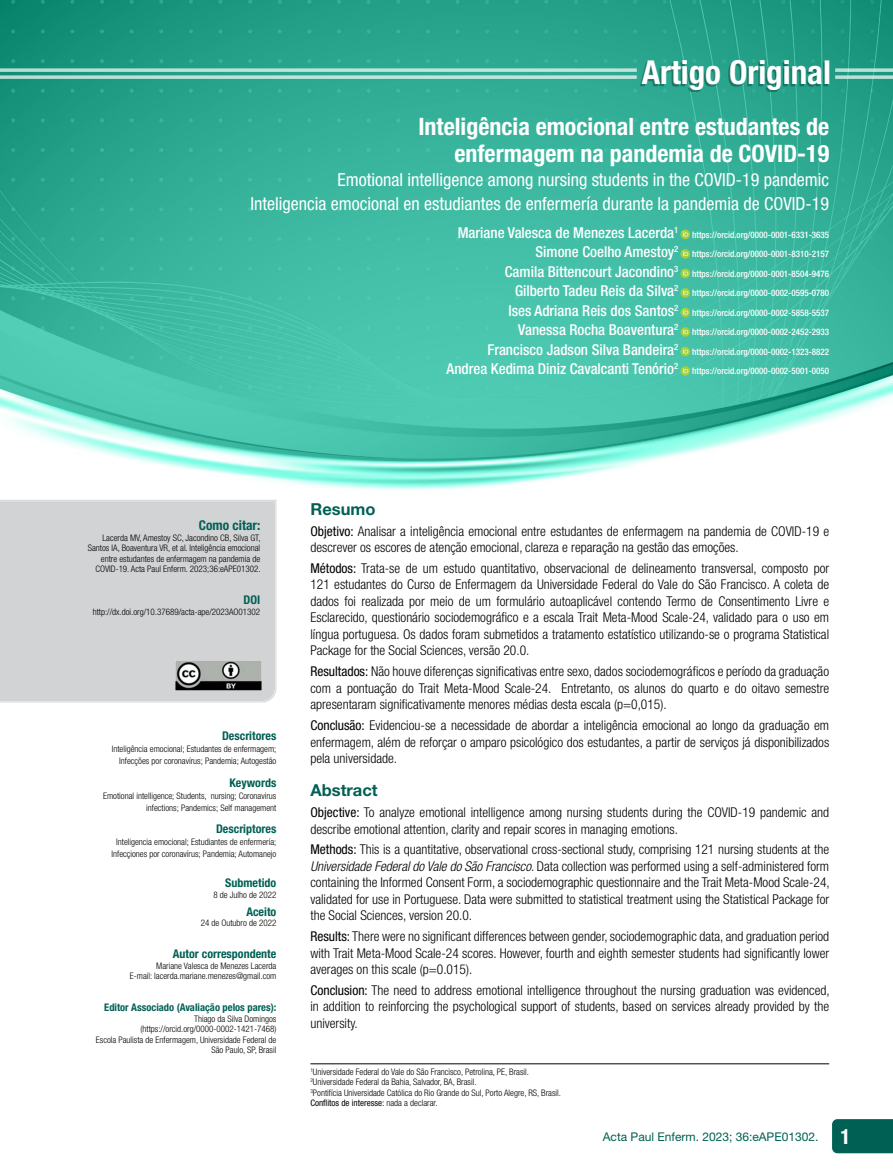
<style>
.page{position:relative;width:893px;height:1170px;background:#fff}
.page>*{position:absolute;margin:0;border:0;box-sizing:border-box;transform-origin:0 0}
.t1{font:700 condensed 33px "Helvetica Neue LT Std";color:#fff}
.t2{font:700 condensed 24px/27px "Helvetica Neue LT Std";color:#fff;text-align:right}
.t3{font:condensed 18px/24px "Helvetica Neue LT Std";color:#fff;text-align:right}
.t4{font:700 16.5px "Helvetica Neue LT Std";color:#006053}
.t5{font:500 condensed 15px "Helvetica Neue LT Std";color:#fff}
.t6{font:300 condensed 13.5px/16.5px "Helvetica Neue LT Std";color:#000;text-align:justify}
.t7{font:700 condensed 13.5px "Helvetica Neue LT Std";color:#006053}
.t8{font:700 condensed 12px "Helvetica Neue LT Std";color:#006053}
.t9{font:12px "Helvetica Neue LT Std";color:#006053}
.t10{font:700 condensed 10.5px "Helvetica Neue LT Std";color:#006053}
.t11{font:300 condensed 9px/10.5px "Helvetica Neue LT Std";color:#000;text-align:right}
.t12{font:500 condensed 9px "Helvetica Neue LT Std";color:#fff}
.s1{font-weight:400}
.s2{font-style:italic}
.s3{font-weight:700;font-stretch:condensed;font-size:21px;color:#fff}
</style>
<div class="page">
<div style="left:832px;top:1119px;width:61px;height:34px;background:#006053"></div>
<img style="left:0;top:0;width:893px;height:490px">
<svg style="left:835px;top:75px;width:58px;height:4px"></svg>
<svg style="left:835px;top:68px;width:58px;height:4px"></svg>
<svg style="left:0;top:500px;width:277px;height:203px;background:#e1e3e3"></svg>
<div style="left:0;top:501px;width:275px;height:199px;background:#d1d3d4"></div>
<img style="left:175px;top:660px;width:86px;height:30px">
<svg style="left:680px;top:230px;width:10px;height:9px"></svg>
<svg style="left:683px;top:231px;width:5px;height:5px"></svg>
<svg style="left:680px;top:249px;width:10px;height:10px"></svg>
<svg style="left:683px;top:251px;width:5px;height:5px"></svg>
<svg style="left:680px;top:269px;width:10px;height:9px"></svg>
<svg style="left:683px;top:270px;width:5px;height:5px"></svg>
<svg style="left:680px;top:288px;width:10px;height:10px"></svg>
<svg style="left:683px;top:290px;width:5px;height:5px"></svg>
<svg style="left:680px;top:308px;width:10px;height:9px"></svg>
<svg style="left:683px;top:309px;width:5px;height:5px"></svg>
<svg style="left:680px;top:327px;width:10px;height:10px"></svg>
<svg style="left:683px;top:329px;width:5px;height:5px"></svg>
<svg style="left:680px;top:347px;width:10px;height:9px"></svg>
<svg style="left:683px;top:348px;width:5px;height:5px"></svg>
<svg style="left:680px;top:366px;width:10px;height:10px"></svg>
<svg style="left:683px;top:368px;width:5px;height:5px"></svg>
<hr style="left:310px;top:1063px;width:519px;height:1px;background:#000">
<div style="left:640px;top:62px;width:187px;height:30px;background:#000;opacity:.3"></div>
<svg style="left:0;top:75px;width:637px;height:4px;background:#aadad1"></svg>
<svg style="left:0;top:68px;width:637px;height:4px;background:#aadad1"></svg>
<h1 class="t1" style="left:642px;top:52px;width:191px">Artigo Original</h1>
<h2 class="t2" style="left:418px;top:112px;width:412px">Inteligência emocional entre estudantes de enfermagem na pandemia de COVID-19</h2>
<h3 class="t3" style="left:250px;top:167px;width:580px">Emotional intelligence among nursing students in the COVID-19 pandemic<br>Inteligencia emocional en estudiantes de enfermería durante la pandemia de COVID-19</h3>
<p class="t5" style="left:458px;top:223px;width:222px">Mariane Valesca de Menezes Lacerda<sup>1</sup></p>
<p class="t12" style="left:692px;top:229px;width:138px">https://orcid.org/0000-0001-6331-3635</p>
<p class="t5" style="left:535px;top:243px;width:144px">Simone Coelho Amestoy<sup>2</sup></p>
<p class="t12" style="left:692px;top:248px;width:138px">https://orcid.org/0000-0001-8310-2157</p>
<p class="t5" style="left:505px;top:262px;width:175px">Camila Bittencourt Jacondino<sup>3</sup></p>
<p class="t12" style="left:692px;top:268px;width:138px">https://orcid.org/0000-0001-8504-9476</p>
<p class="t5" style="left:515px;top:282px;width:165px">Gilberto Tadeu Reis da Silva<sup>2</sup></p>
<p class="t12" style="left:692px;top:287px;width:138px">https://orcid.org/0000-0002-0595-0780</p>
<p class="t5" style="left:508px;top:301px;width:171px">Ises Adriana Reis dos Santos<sup>2</sup></p>
<p class="t12" style="left:692px;top:307px;width:138px">https://orcid.org/0000-0002-5858-5537</p>
<p class="t5" style="left:518px;top:321px;width:162px">Vanessa Rocha Boaventura<sup>2</sup></p>
<p class="t12" style="left:692px;top:326px;width:138px">https://orcid.org/0000-0002-2452-2933</p>
<p class="t5" style="left:487px;top:340px;width:192px">Francisco Jadson Silva Bandeira<sup>2</sup></p>
<p class="t12" style="left:692px;top:346px;width:138px">https://orcid.org/0000-0002-1323-8822</p>
<p class="t5" style="left:447px;top:360px;width:233px">Andrea Kedima Diniz Cavalcanti Tenório<sup>2</sup></p>
<p class="t12" style="left:692px;top:365px;width:138px">https://orcid.org/0000-0002-5001-0050</p>
<p class="t7" style="left:199px;top:517px;width:63px">Como citar:</p>
<p class="t11" style="left:88px;top:532px;width:174px">Lacerda MV, Amestoy SC, Jacondino CB, Silva GT, Santos IA, Boaventura VR, et al. Inteligência emocional entre estudantes de enfermagem na pandemia de COVID-19. Acta Paul Enferm. 2023;36:eAPE01302.</p>
<p class="t8" style="left:244px;top:593px;width:18px">DOI</p>
<p class="t11" style="left:93px;top:606px;width:169px">http://dx.doi.org/10.37689/acta-ape/2023AO01302</p>
<p class="t8" style="left:222px;top:728px;width:56px">Descritores</p>
<p class="t11" style="left:112px;top:743px;width:166px;line-height:12px">Inteligência emocional; Estudantes de enfermagem;<br>Infecções por coronavírus; Pandemia; Autogestão</p>
<p class="t8" style="left:230px;top:775px;width:48px">Keywords</p>
<p class="t11" style="left:103px;top:789px;width:175px;line-height:12px">Emotional intelligence; Students, nursing; Coronavirus infections; Pandemics; Self management</p>
<p class="t8" style="left:216px;top:821px;width:62px">Descriptores</p>
<p class="t11" style="left:112px;top:835px;width:166px;line-height:12px;text-align:center">Inteligencia emocional; Estudiantes de enfermería;<br>Infecçiones por coronavírus; Pandemia; Automanejo</p>
<p class="t8" style="left:225px;top:875px;width:53px">Submetido</p>
<p class="t11" style="left:213px;top:889px;width:65px">8 de Julho de 2022</p>
<p class="t8" style="left:246px;top:904px;width:31px">Aceito</p>
<p class="t11" style="left:201px;top:917px;width:77px">24 de Outubro de 2022</p>
<p class="t8" style="left:173px;top:946px;width:105px">Autor correspondente</p>
<p class="t11" style="left:130px;top:960px;width:148px">Mariane Valesca de Menezes Lacerda<br>E-mail: lacerda.mariane.menezes@gmail.com</p>
<p class="t10" style="left:104px;top:1001px;width:174px">Editor Associado (Avaliação pelos pares):</p>
<p class="t11" style="left:96px;top:1013px;width:182px">Thiago da Silva Domingos (https://orcid.org/0000-0002-1421-7468)<br>Escola Paulista de Enfermagem, Universidade Federal de São Paulo, SP, Brasil</p>
<p class="t4" style="left:310px;top:498px;width:67px">Resumo</p>
<p class="t6" style="left:310px;top:522px;width:520px"><span class="s1">Objetivo:</span> Analisar a inteligência emocional entre estudantes de enfermagem na pandemia de COVID-19 e descrever os escores de atenção emocional, clareza e reparação na gestão das emoções.</p>
<p class="t6" style="left:310px;top:559px;width:520px"><span class="s1">Métodos:</span> Trata-se de um estudo quantitativo, observacional de delineamento transversal, composto por 121 estudantes do Curso de Enfermagem da Universidade Federal do Vale do São Francisco. A coleta de dados foi realizada por meio de um formulário autoaplicável contendo Termo de Consentimento Livre e Esclarecido, questionário sociodemográfico e a escala Trait Meta-Mood Scale-24, validado para o uso em língua portuguesa. Os dados foram submetidos a tratamento estatístico utilizando-se o programa Statistical Package for the Social Sciences, versão 20.0.</p>
<p class="t6" style="left:310px;top:663px;width:520px"><span class="s1">Resultados:</span> Não houve diferenças significativas entre sexo, dados sociodemográficos e período da graduação com a pontuação do Trait Meta-Mood Scale-24. Entretanto, os alunos do quarto e do oitavo semestre apresentaram significativamente menores médias desta escala (p=0,015).</p>
<p class="t6" style="left:310px;top:716px;width:520px"><span class="s1">Conclusão:</span> Evidenciou-se a necessidade de abordar a inteligência emocional ao longo da graduação em enfermagem, além de reforçar o amparo psicológico dos estudantes, a partir de serviços já disponibilizados pela universidade.</p>
<p class="t4" style="left:310px;top:780px;width:69px">Abstract</p>
<p class="t6" style="left:310px;top:803px;width:520px"><span class="s1">Objective:</span> To analyze emotional intelligence among nursing students during the COVID-19 pandemic and describe emotional attention, clarity and repair scores in managing emotions.</p>
<p class="t6" style="left:310px;top:841px;width:521px"><span class="s1">Methods:</span> This is a quantitative, observational cross-sectional study, comprising 121 nursing students at the <span class="s2">Universidade Federal do Vale do São Francisco</span>. Data collection was performed using a self-administered form containing the Informed Consent Form, a sociodemographic questionnaire and the Trait Meta-Mood Scale-24, validated for use in Portuguese. Data were submitted to statistical treatment using the Statistical Package for the Social Sciences, version 20.0.</p>
<p class="t6" style="left:310px;top:927px;width:520px"><span class="s1">Results:</span> There were no significant differences between gender, sociodemographic data, and graduation period with Trait Meta-Mood Scale-24 scores. However, fourth and eighth semester students had significantly lower averages on this scale (p=0.015).</p>
<p class="t6" style="left:310px;top:981px;width:521px"><span class="s1">Conclusion:</span> The need to address emotional intelligence throughout the nursing graduation was evidenced, in addition to reinforcing the psychological support of students, based on services already provided by the university.</p>
<p class="t11" style="left:310px;top:1065px;width:252px;text-align:left"><sup>1</sup>Universidade Federal do Vale do São Francisco, Petrolina, PE, Brasil.<br><sup>2</sup>Universidade Federal da Bahia, Salvador, BA, Brasil.<br><sup>3</sup>Pontifícia Universidade Católica do Rio Grande do Sul, Porto Alegre, RS, Brasil.<br><span class="s1">Conflitos de interesse:</span> nada a declarar.</p>
<p class="t9" style="left:603px;top:1129px;width:249px">Acta Paul Enferm. 2023; 36:eAPE01302. <span class="s3">1</span></p>
</div>
